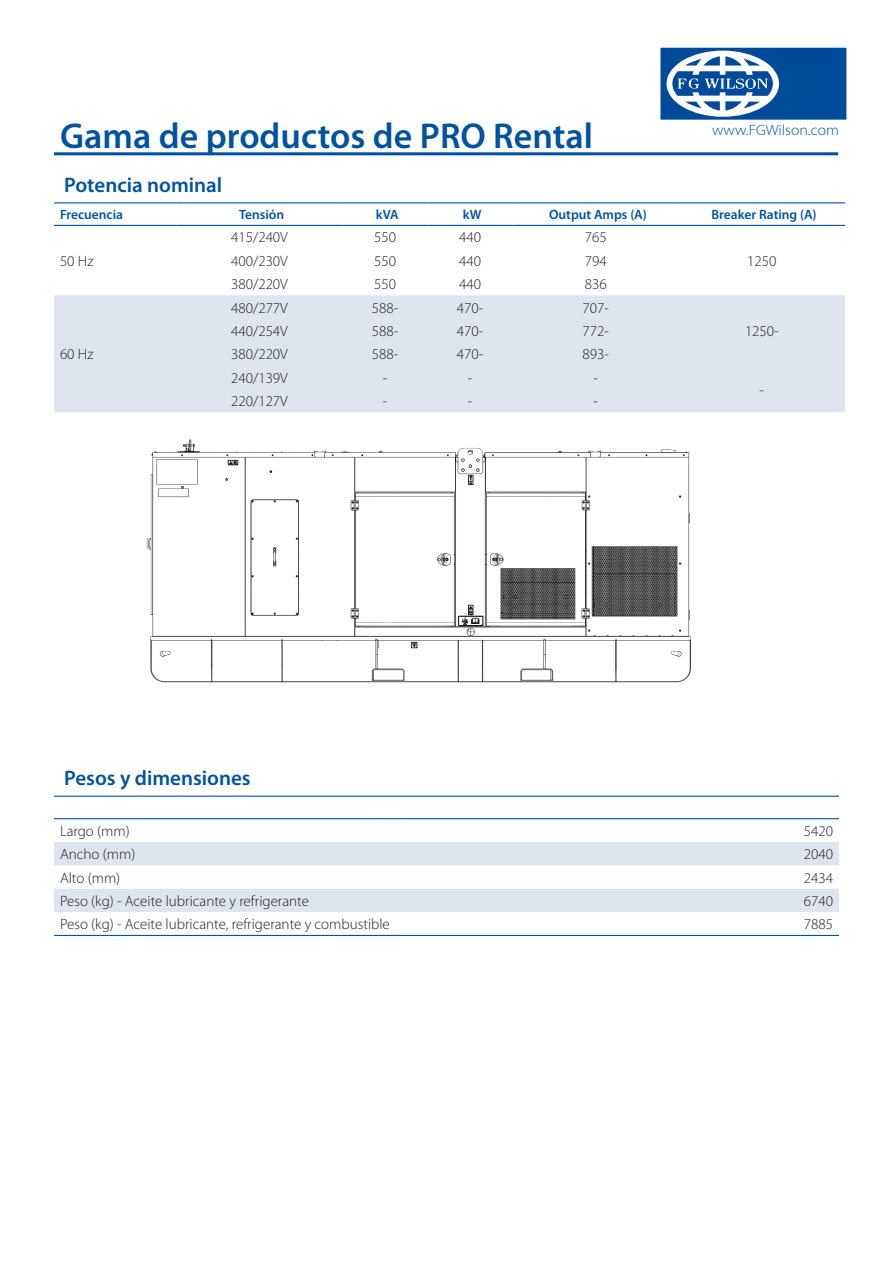
<style>
.page{position:relative;width:893px;height:1263px;background:#fff}
.page>*{position:absolute;margin:0;border:0;box-sizing:border-box;transform-origin:0 0}
.t1{font:600 36px "Myriad Pro";color:#0153a0}
._6_-_Table_Title{font:600 21px "Myriad Pro";color:#0153a0}
._7__Table_Text{font:300 15px "Myriad Pro";color:#231f20}
.t2{font:300 15px "Myriad Pro";color:#0153a0;scale:1.05 1}
.Table_Sub_Title{font:600 13.5px "Myriad Pro";color:#0153a0}
</style>
<div class="page">
<hr style="left:54px;top:152px;width:784px;height:3px;background:#0153a0">
<div style="left:660px;top:47px;width:187px;height:73px;background:#004a9a"></div>
<svg style="left:667px;top:51px;width:112px;height:66px"></svg>
<div style="left:54px;top:295px;width:791px;height:117px;background:#dfe4f1"></div>
<hr style="left:54px;top:202px;width:122px;height:1px;background:#0153a0">
<hr style="left:176px;top:202px;width:167px;height:1px;background:#0153a0">
<hr style="left:343px;top:202px;width:85px;height:1px;background:#0153a0">
<hr style="left:428px;top:202px;width:85px;height:1px;background:#0153a0">
<hr style="left:513px;top:202px;width:166px;height:1px;background:#0153a0">
<hr style="left:679px;top:202px;width:166px;height:1px;background:#0153a0">
<hr style="left:54px;top:225px;width:122px;height:1px;background:#0153a0">
<hr style="left:176px;top:225px;width:167px;height:1px;background:#0153a0">
<hr style="left:343px;top:225px;width:85px;height:1px;background:#0153a0">
<hr style="left:428px;top:225px;width:85px;height:1px;background:#0153a0">
<hr style="left:513px;top:225px;width:166px;height:1px;background:#0153a0">
<hr style="left:679px;top:225px;width:166px;height:1px;background:#0153a0">
<svg style="left:54px;top:842px;width:785px;height:70px;fill:#dfe4f1"></svg>
<hr style="left:54px;top:935px;width:342px;height:1px;background:#0153a0">
<hr style="left:396px;top:935px;width:443px;height:1px;background:#0153a0">
<hr style="left:54px;top:796px;width:342px;height:1px;background:#0153a0">
<hr style="left:396px;top:796px;width:443px;height:1px;background:#0153a0">
<hr style="left:54px;top:818px;width:342px;height:1px;background:#0153a0">
<hr style="left:396px;top:818px;width:443px;height:1px;background:#0153a0">
<img style="left:146px;top:439px;width:546px;height:244px">
<h1 class="t1" style="left:60px;top:113px;width:535px">Gama de productos de PRO Rental</h1>
<p class="t2" style="left:712px;top:121px;width:122px">www.FGWilson.com</p>
<p class="_6_-_Table_Title" style="left:64px;top:171px;width:160px">Potencia nominal</p>
<p class="Table_Sub_Title" style="left:60px;top:206px;width:65px">Frecuencia</p>
<p class="Table_Sub_Title" style="left:239px;top:206px;width:47px">Tensión</p>
<p class="Table_Sub_Title" style="left:376px;top:206px;width:24px">kVA</p>
<p class="Table_Sub_Title" style="left:463px;top:206px;width:20px">kW</p>
<p class="Table_Sub_Title" style="left:549px;top:206px;width:99px">Output Amps (A)</p>
<p class="Table_Sub_Title" style="left:711px;top:206px;width:106px">Breaker Rating (A)</p>
<p class="_7__Table_Text" style="left:60px;top:253px;width:35px">50 Hz</p>
<p class="_7__Table_Text" style="left:231px;top:229px;width:58px">415/240V</p>
<p class="_7__Table_Text" style="left:374px;top:229px;width:23px">550</p>
<p class="_7__Table_Text" style="left:459px;top:229px;width:23px">440</p>
<p class="_7__Table_Text" style="left:585px;top:229px;width:23px">765</p>
<p class="_7__Table_Text" style="left:231px;top:253px;width:58px">400/230V</p>
<p class="_7__Table_Text" style="left:374px;top:253px;width:23px">550</p>
<p class="_7__Table_Text" style="left:459px;top:253px;width:23px">440</p>
<p class="_7__Table_Text" style="left:585px;top:253px;width:23px">794</p>
<p class="_7__Table_Text" style="left:747px;top:253px;width:31px">1250</p>
<p class="_7__Table_Text" style="left:231px;top:276px;width:58px">380/220V</p>
<p class="_7__Table_Text" style="left:374px;top:276px;width:23px">550</p>
<p class="_7__Table_Text" style="left:459px;top:276px;width:23px">440</p>
<p class="_7__Table_Text" style="left:585px;top:276px;width:23px">836</p>
<p class="_7__Table_Text" style="left:60px;top:346px;width:35px">60 Hz</p>
<p class="_7__Table_Text" style="left:231px;top:299px;width:58px">480/277V</p>
<p class="_7__Table_Text" style="left:372px;top:299px;width:28px">588-</p>
<p class="_7__Table_Text" style="left:457px;top:299px;width:28px">470-</p>
<p class="_7__Table_Text" style="left:582px;top:299px;width:28px">707-</p>
<p class="_7__Table_Text" style="left:231px;top:323px;width:58px">440/254V</p>
<p class="_7__Table_Text" style="left:372px;top:323px;width:28px">588-</p>
<p class="_7__Table_Text" style="left:457px;top:323px;width:28px">470-</p>
<p class="_7__Table_Text" style="left:582px;top:323px;width:28px">772-</p>
<p class="_7__Table_Text" style="left:745px;top:323px;width:35px">1250-</p>
<p class="_7__Table_Text" style="left:231px;top:346px;width:58px">380/220V</p>
<p class="_7__Table_Text" style="left:372px;top:346px;width:28px">588-</p>
<p class="_7__Table_Text" style="left:457px;top:346px;width:28px">470-</p>
<p class="_7__Table_Text" style="left:582px;top:346px;width:28px">893-</p>
<p class="_7__Table_Text" style="left:231px;top:369px;width:58px">240/139V</p>
<p class="_7__Table_Text" style="left:383px;top:369px;width:6px">-</p>
<p class="_7__Table_Text" style="left:468px;top:369px;width:6px">-</p>
<p class="_7__Table_Text" style="left:593px;top:369px;width:6px">-</p>
<p class="_7__Table_Text" style="left:760px;top:381px;width:6px">-</p>
<p class="_7__Table_Text" style="left:231px;top:393px;width:58px">220/127V</p>
<p class="_7__Table_Text" style="left:383px;top:393px;width:6px">-</p>
<p class="_7__Table_Text" style="left:468px;top:393px;width:6px">-</p>
<p class="_7__Table_Text" style="left:593px;top:393px;width:6px">-</p>
<p class="_6_-_Table_Title" style="left:64px;top:765px;width:188px">Pesos y dimensiones</p>
<p class="_7__Table_Text" style="left:60px;top:822px;width:71px">Largo (mm)</p>
<p class="_7__Table_Text" style="left:804px;top:822px;width:31px">5420</p>
<p class="_7__Table_Text" style="left:60px;top:846px;width:77px">Ancho (mm)</p>
<p class="_7__Table_Text" style="left:804px;top:846px;width:31px">2040</p>
<p class="_7__Table_Text" style="left:60px;top:869px;width:62px">Alto (mm)</p>
<p class="_7__Table_Text" style="left:804px;top:869px;width:31px">2434</p>
<p class="_7__Table_Text" style="left:60px;top:893px;width:251px">Peso (kg) - Aceite lubricante y refrigerante</p>
<p class="_7__Table_Text" style="left:804px;top:893px;width:31px">6740</p>
<p class="_7__Table_Text" style="left:60px;top:916px;width:331px">Peso (kg) - Aceite lubricante, refrigerante y combustible</p>
<p class="_7__Table_Text" style="left:804px;top:916px;width:31px">7885</p>
</div>
